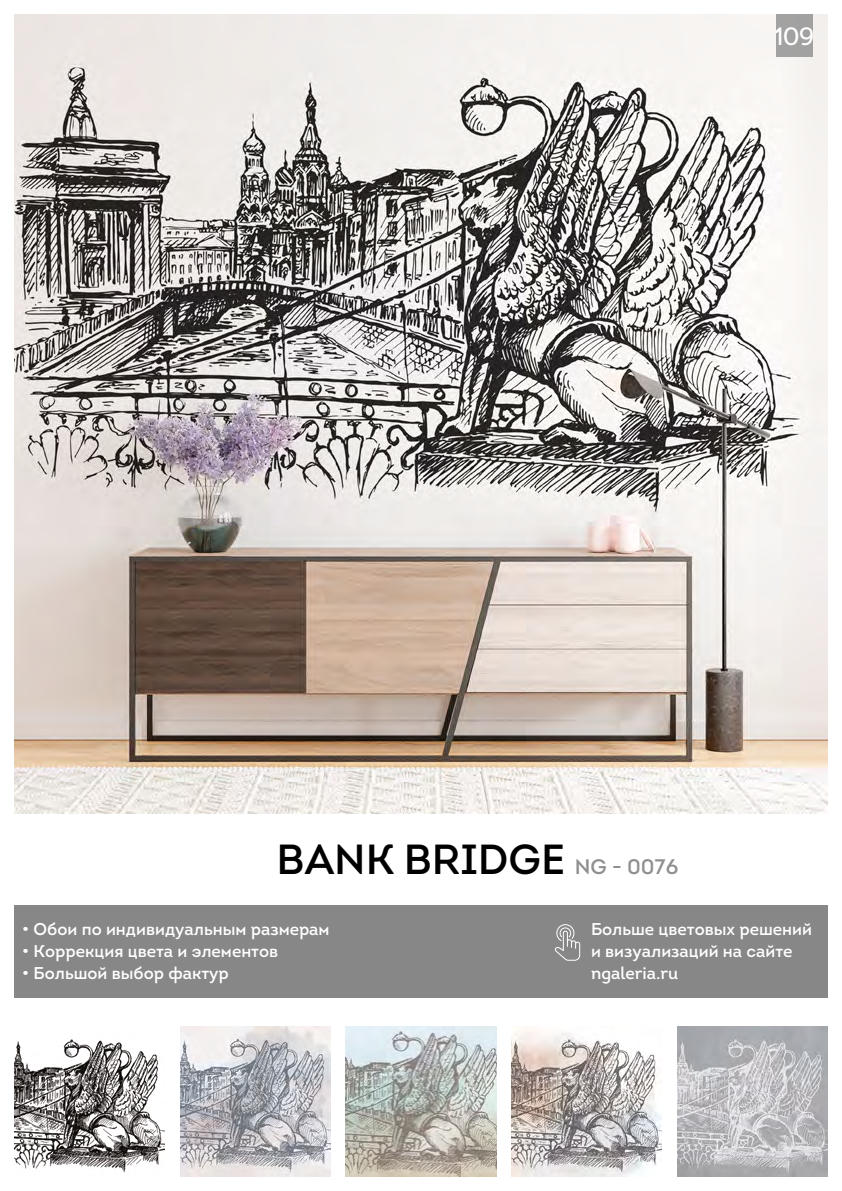
<style>
.page{position:relative;width:842px;height:1191px;background:#fff}
.page>*{position:absolute;margin:0;border:0;box-sizing:border-box;transform-origin:0 0}
.t1{font:42px "Intro";color:#000}
.t2{font:500 25px "Artegra Sans";color:#fff}
.t3{font:17px/22px "Intro";color:#fff}
.s1{font-size:21px;color:#8f8f8f}
</style>
<div class="page">
<div style="left:14px;top:905px;width:814px;height:93px;background:#878787"></div>
<svg style="left:555px;top:924px;width:25px;height:36px"></svg>
<img style="left:14px;top:14px;width:814px;height:800px">
<img style="left:677px;top:1026px;width:151px;height:150px">
<img style="left:512px;top:1028px;width:150px;height:148px">
<img style="left:346px;top:1026px;width:150px;height:150px">
<img style="left:180px;top:1026px;width:150px;height:150px">
<img style="left:14px;top:1039px;width:150px;height:134px">
<div style="left:776px;top:14px;width:36px;height:42px;background:#a2a2a1"></div>
<h2 class="t2" style="left:775px;top:19px;width:41px">109</h2>
<h1 class="t1" style="left:277px;top:833px;width:403px">BANK BRIDGE <span class="s1">NG - 0076</span></h1>
<p class="t3" style="left:22px;top:918px;width:309px">• Обои по индивидуальным размерам</p>
<p class="t3" style="left:22px;top:940px;width:257px">• Коррекция цвета и элементов</p>
<p class="t3" style="left:22px;top:962px;width:208px">• Большой выбор фактур</p>
<p class="t3" style="left:591px;top:918px;width:223px">Больше цветовых решений и визуализаций на сайте ngaleria.ru</p>
</div>
